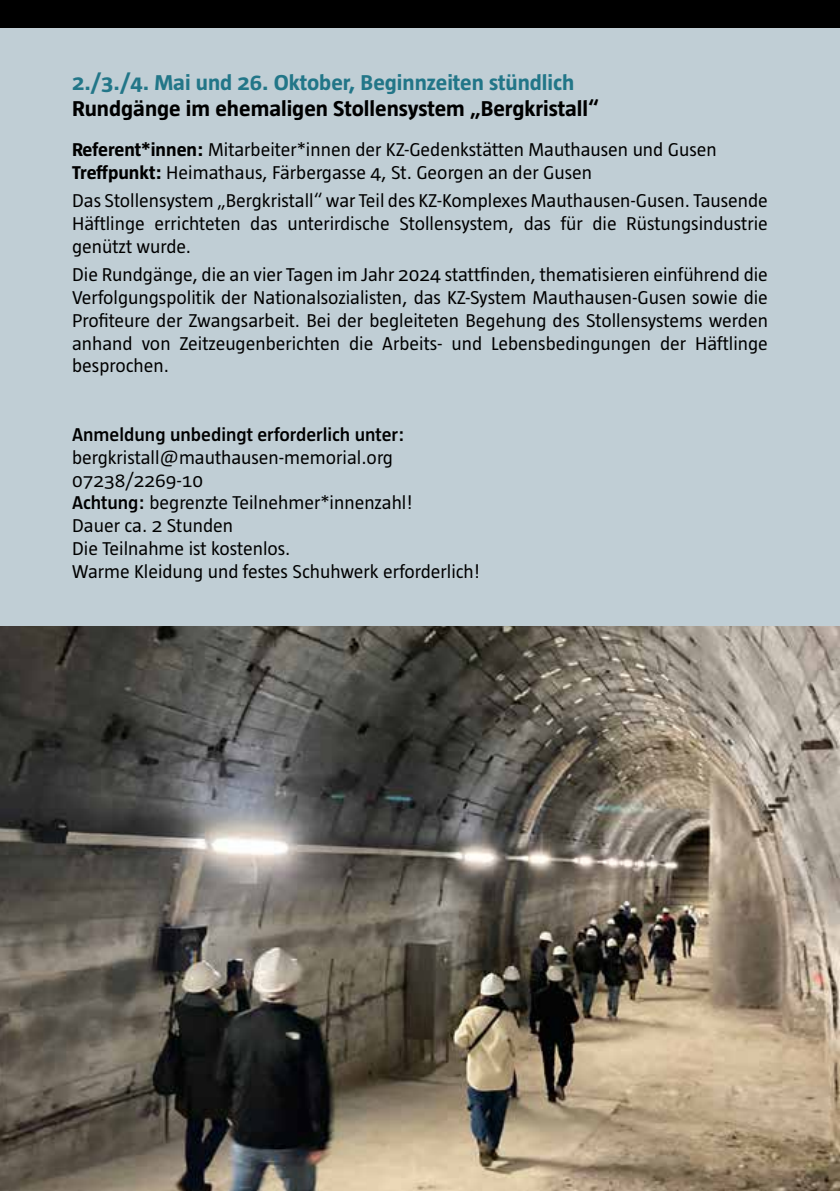
<style>
.page{position:relative;width:840px;height:1191px;background:#fff}
.page>*{position:absolute;margin:0;border:0;box-sizing:border-box;transform-origin:0 0}
.t1{font:700 22px "Taz Text";color:#000}
.t2{font:700 22px "Taz Text";color:#227688}
.t3{font:19px/22.8px "Taz Text Regular Grade 083";color:#000}
.t4{font:600 19px "Taz Text";color:#000}
.s1{font-family:"Taz Text";font-weight:700}
.s2{font-family:"Taz Text";font-weight:600}
</style>
<div class="page">
<div style="left:0;top:0;width:839px;height:28px;background:#000"></div>
<div style="left:0;top:28px;width:839px;height:1163px;background:#c0ced5"></div>
<img style="left:0;top:626px;width:839px;height:565px">
<p class="t2" style="left:72px;top:70px;width:503px">2./3./4. Mai und 26. Oktober, Beginnzeiten stündlich</p>
<p class="t1" style="left:72px;top:96px;width:528px">Rundgänge im ehemaligen Stollensystem „Bergkristall“</p>
<p class="t3" style="left:72px;top:138px;width:645px"><span class="s1">Referent*innen:</span> Mitarbeiter*innen der KZ-Gedenkstätten Mauthausen und Gusen<br><span class="s1">Treffpunkt:</span> Heimathaus, Färbergasse 4, St. Georgen an der Gusen</p>
<p class="t3" style="left:72px;top:189px;width:697px;text-align:justify">Das Stollensystem „Bergkristall“ war Teil des KZ-Komplexes Mauthausen-Gusen. Tausende Häftlinge errichteten das unterirdische Stollensystem, das für die Rüstungsindustrie genützt wurde.</p>
<p class="t3" style="left:72px;top:263px;width:697px;text-align:justify">Die Rundgänge, die an vier Tagen im Jahr 2024 stattfinden, thematisieren einführend die Verfolgungspolitik der Nationalsozialisten, das KZ-System Mauthausen-Gusen sowie die Profiteure der Zwangsarbeit. Bei der begleiteten Begehung des Stollensystems werden anhand von Zeitzeugenberichten die Arbeits- und Lebensbedingungen der Häftlinge besprochen.</p>
<p class="t4" style="left:72px;top:424px;width:334px">Anmeldung unbedingt erforderlich unter:</p>
<p class="t3" style="left:72px;top:445px;width:409px">bergkristall@mauthausen-memorial.org 07238/2269-10<br><span class="s2">Achtung:</span> begrenzte Teilnehmer*innenzahl!<br>Dauer ca. 2 Stunden<br>Die Teilnahme ist kostenlos.<br>Warme Kleidung und festes Schuhwerk erforderlich!</p>
</div>
